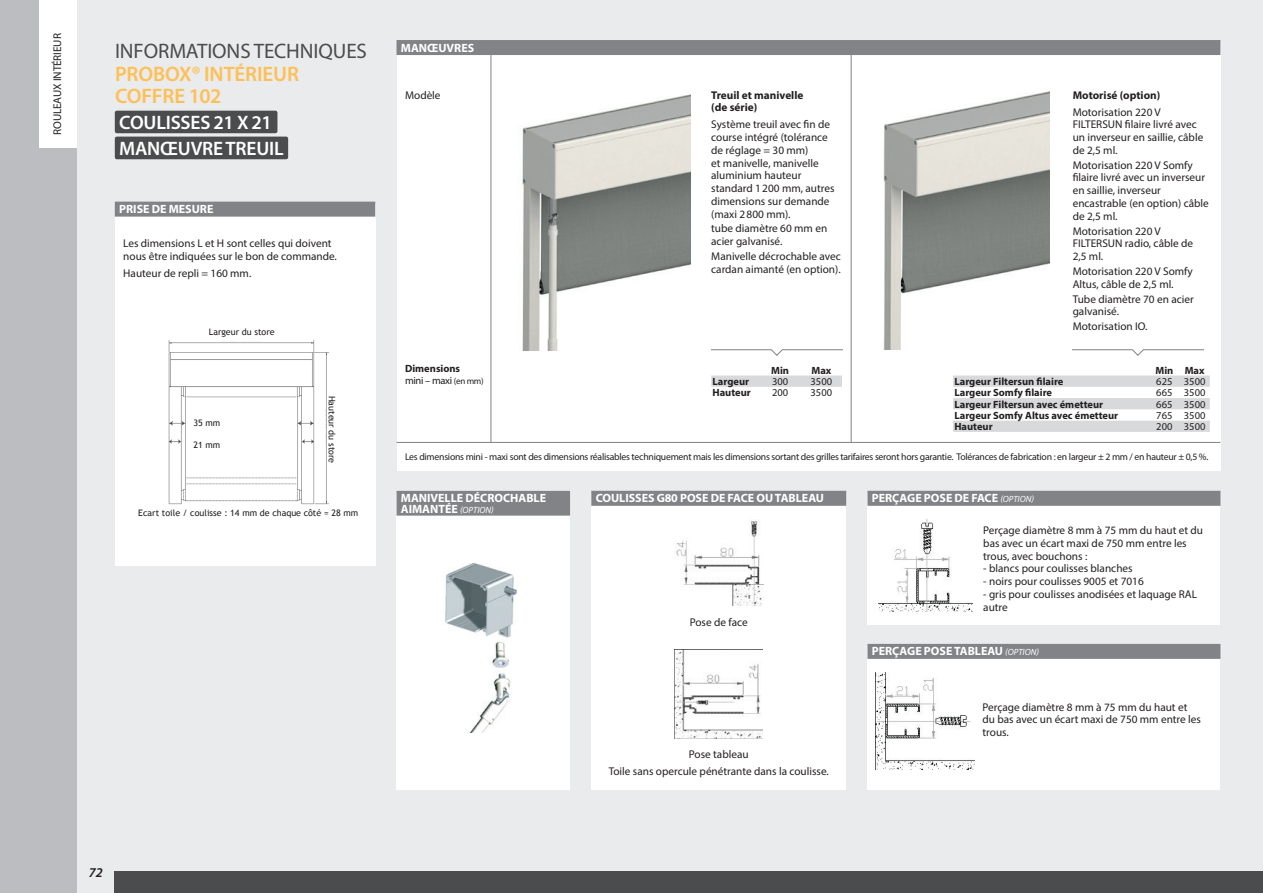
<style>
.page{position:relative;width:1263px;height:893px;background:#fff}
.page>*{position:absolute;margin:0;border:0;box-sizing:border-box;transform-origin:0 0}
.t1{font:600 21px/22.5px "Myriad Pro";letter-spacing:-.005em;color:#fdc056}
.t2{font:21px "Myriad Pro";letter-spacing:-.005em;color:#4b4c4d}
.t3{font:600 19.5px/26px "Myriad Pro";letter-spacing:-.01em;color:#fff}
.t4{font:italic 600 13.5px "Myriad Pro";color:#231f20}
.t5{font:700 12px/10.5px "Myriad Pro";color:#fff}
.t6{font:11.25px/12.8px "Myriad Pro";color:#231f20}
.t7{font:700 11.25px/12.8px "Myriad Pro";color:#231f20}
.t8{font:700 10.5px/12px "Myriad Pro";color:#231f20}
.t9{font:10.5px "Myriad Pro";color:#231f20}
.t10{font:9.75px "Myriad Pro";letter-spacing:-.025em;color:#231f20}
.t11{font:8.85px "Trebuchet MS";color:#231f20}
.s1{font-weight:400}
.s2{font-weight:400;font-size:9px}
.s3{font-weight:400;font-style:italic;font-size:9px}
</style>
<div class="page">
<div style="left:55px;top:0;width:1208px;height:893px;background:#eaebec"></div>
<div style="left:867px;top:646px;width:353px;height:144px;background:#fff"></div>
<div style="left:867px;top:644px;width:353px;height:15px;background:#818386"></div>
<img style="left:876px;top:672px;width:98px;height:97px">
<div style="left:867px;top:493px;width:353px;height:132px;background:#fff"></div>
<div style="left:867px;top:491px;width:353px;height:15px;background:#818386"></div>
<img style="left:878px;top:518px;width:94px;height:93px">
<div style="left:591px;top:493px;width:255px;height:297px;background:#fff"></div>
<div style="left:591px;top:491px;width:255px;height:15px;background:#818386"></div>
<img style="left:676px;top:521px;width:87px;height:84px">
<img style="left:675px;top:649px;width:88px;height:90px">
<div style="left:396px;top:43px;width:824px;height:428px;background:#fff"></div>
<div style="left:396px;top:40px;width:824px;height:15px;background:#818386"></div>
<svg style="left:711px;top:375px;width:131px;height:12px;background:#dadbdd"></svg>
<svg style="left:953px;top:375px;width:257px;height:57px"></svg>
<hr style="left:396px;top:442px;width:824px;height:1px;background:#818386">
<img style="left:522px;top:94px;width:168px;height:256px">
<img style="left:883px;top:91px;width:167px;height:259px">
<hr style="left:491px;top:55px;width:1px;height:387px;background:#818386">
<hr style="left:851px;top:48px;width:1px;height:394px;background:#818386">
<svg style="left:711px;top:349px;width:131px;height:7px"></svg>
<svg style="left:1072px;top:349px;width:131px;height:7px"></svg>
<div style="left:396px;top:493px;width:174px;height:297px;background:#fff"></div>
<div style="left:396px;top:491px;width:174px;height:25px;background:#818386"></div>
<img style="left:445px;top:564px;width:72px;height:168px">
<div style="left:115px;top:204px;width:260px;height:362px;background:#fff"></div>
<div style="left:115px;top:202px;width:260px;height:15px;background:#818386"></div>
<img style="left:168px;top:340px;width:161px;height:165px">
<div style="left:115px;top:111px;width:162px;height:22px;background:#4b4c4d;border-radius:2px"></div>
<div style="left:115px;top:137px;width:173px;height:22px;background:#4b4c4d;border-radius:2px"></div>
<div style="left:115px;top:872px;width:1148px;height:21px;background:#4b4c4d"></div>
<div style="left:38px;top:0;width:39px;height:149px;background:#fff"></div>
<div style="left:0;top:0;width:38px;height:893px;background:#bcbdc0"></div>
<div style="left:38px;top:149px;width:39px;height:744px;background:#bcbdc0"></div>
<p class="t6" style="left:51px;top:135px;width:103px;rotate:-90deg">ROULEAUX INTÉRIEUR</p>
<h1 class="t2" style="left:115px;top:38px;width:253px">INFORMATIONS TECHNIQUES</h1>
<h1 class="t1" style="left:115px;top:62px;width:186px">PROBOX® INTÉRIEUR<br>COFFRE 102</h1>
<h2 class="t3" style="left:119px;top:109px;width:166px">COULISSES 21 X 21<br>MANŒUVRE TREUIL</h2>
<p class="t5" style="left:119px;top:203px;width:96px">PRISE DE MESURE</p>
<p class="t6" style="left:123px;top:237px;width:215px">Les dimensions L et H sont celles qui doivent nous être indiquées sur le bon de commande.</p>
<p class="t6" style="left:123px;top:267px;width:130px">Hauteur de repli = 160 mm.</p>
<p class="t11" style="left:209px;top:327px;width:67px">Largeur du store</p>
<p class="t11" style="left:193px;top:418px;width:28px">35 mm</p>
<p class="t11" style="left:193px;top:440px;width:28px">21 mm</p>
<p class="t11" style="left:337px;top:396px;width:69px;rotate:90deg">Hauteur du store</p>
<p class="t11" style="left:138px;top:508px;width:221px">Ecart toile / coulisse : 14 mm de chaque côté = 28 mm</p>
<p class="t5" style="left:401px;top:42px;width:75px">MANŒUVRES</p>
<p class="t6" style="left:405px;top:88px;width:37px">Modèle</p>
<p class="t7" style="left:711px;top:88px;width:94px">Treuil et manivelle (de série)</p>
<p class="t6" style="left:711px;top:118px;width:125px">Système treuil avec fin de course intégré (tolérance de réglage = 30 mm)<br>et manivelle, manivelle aluminium hauteur standard 1200 mm, autres dimensions sur demande (maxi 2800 mm).</p>
<p class="t6" style="left:711px;top:222px;width:118px">tube diamètre 60 mm en acier galvanisé.</p>
<p class="t6" style="left:711px;top:250px;width:131px">Manivelle décrochable avec cardan aimanté (en option).</p>
<p class="t7" style="left:1073px;top:88px;width:89px">Motorisé (option)</p>
<p class="t6" style="left:1073px;top:105px;width:132px">Motorisation 220 V<br>FILTERSUN filaire livré avec un inverseur en saillie, câble de 2,5 ml.</p>
<p class="t6" style="left:1073px;top:158px;width:138px">Motorisation 220 V Somfy filaire livré avec un inverseur en saillie, inverseur encastrable (en option) câble de 2,5 ml.</p>
<p class="t6" style="left:1073px;top:224px;width:122px">Motorisation 220 V<br>FILTERSUN radio, câble de<br>2,5 ml.</p>
<p class="t6" style="left:1073px;top:265px;width:122px">Motorisation 220 V Somfy<br>Altus, câble de 2,5 ml.</p>
<p class="t6" style="left:1073px;top:292px;width:123px">Tube diamètre 70 en acier galvanisé.</p>
<p class="t6" style="left:1073px;top:320px;width:76px">Motorisation IO.</p>
<p class="t8" style="left:405px;top:362px;width:80px">Dimensions<br><span class="s1">mini – maxi</span> <span class="s2">(en mm)</span></p>
<p class="t8" style="left:771px;top:364px;width:19px">Min</p>
<p class="t8" style="left:811px;top:364px;width:21px">Max</p>
<p class="t8" style="left:1155px;top:364px;width:51px">Min Max</p>
<p class="t8" style="left:954px;top:375px;width:111px">Largeur Filtersun filaire</p>
<p class="t9" style="left:1156px;top:375px;width:51px">625 3500</p>
<p class="t8" style="left:954px;top:386px;width:99px">Largeur Somfy filaire</p>
<p class="t9" style="left:1156px;top:386px;width:51px">665 3500</p>
<p class="t8" style="left:954px;top:398px;width:150px">Largeur Filtersun avec émetteur</p>
<p class="t9" style="left:1156px;top:398px;width:51px">665 3500</p>
<p class="t8" style="left:954px;top:409px;width:165px">Largeur Somfy Altus avec émetteur</p>
<p class="t9" style="left:1156px;top:409px;width:51px">765 3500</p>
<p class="t8" style="left:954px;top:420px;width:40px">Hauteur</p>
<p class="t9" style="left:1156px;top:420px;width:51px">200 3500</p>
<p class="t10" style="left:405px;top:450px;width:805px">Les dimensions mini - maxi sont des dimensions réalisables techniquement mais les dimensions sortant des grilles tarifaires seront hors garantie. Tolérances de fabrication : en largeur ± 2 mm / en hauteur ± 0,5 %.</p>
<p class="t5" style="left:401px;top:493px;width:147px">MANIVELLE DÉCROCHABLE<br>AIMANTÉE <span class="s3">(OPTION)</span></p>
<p class="t8" style="left:712px;top:375px;width:38px">Largeur</p>
<p class="t9" style="left:772px;top:375px;width:18px">300</p>
<p class="t9" style="left:810px;top:375px;width:23px">3500</p>
<p class="t8" style="left:712px;top:386px;width:40px">Hauteur</p>
<p class="t9" style="left:772px;top:386px;width:18px">200</p>
<p class="t9" style="left:810px;top:386px;width:23px">3500</p>
<p class="t5" style="left:596px;top:493px;width:230px">COULISSES G80 POSE DE FACE OU TABLEAU</p>
<p class="t5" style="left:872px;top:493px;width:164px">PERÇAGE POSE DE FACE <span class="s3">(OPTION)</span></p>
<p class="t6" style="left:983px;top:524px;width:221px">Perçage diamètre 8 mm à 75 mm du haut et du bas avec un écart maxi de 750 mm entre les trous, avec bouchons :</p>
<p class="t6" style="left:983px;top:562px;width:151px">- blancs pour coulisses blanches</p>
<p class="t6" style="left:983px;top:575px;width:162px">- noirs pour coulisses 9005 et 7016</p>
<p class="t6" style="left:983px;top:588px;width:215px">- gris pour coulisses anodisées et laquage RAL autre</p>
<p class="t6" style="left:690px;top:615px;width:60px">Pose de face</p>
<p class="t6" style="left:609px;top:745px;width:222px;line-height:17px;text-align:center">Pose tableau<br>Toile sans opercule pénétrante dans la coulisse.</p>
<p class="t5" style="left:872px;top:646px;width:169px">PERÇAGE POSE TABLEAU <span class="s3">(OPTION)</span></p>
<p class="t6" style="left:982px;top:700px;width:220px">Perçage diamètre 8 mm à 75 mm du haut et du bas avec un écart maxi de 750 mm entre les trous.</p>
<p class="t4" style="left:89px;top:863px;width:16px">72</p>
</div>
